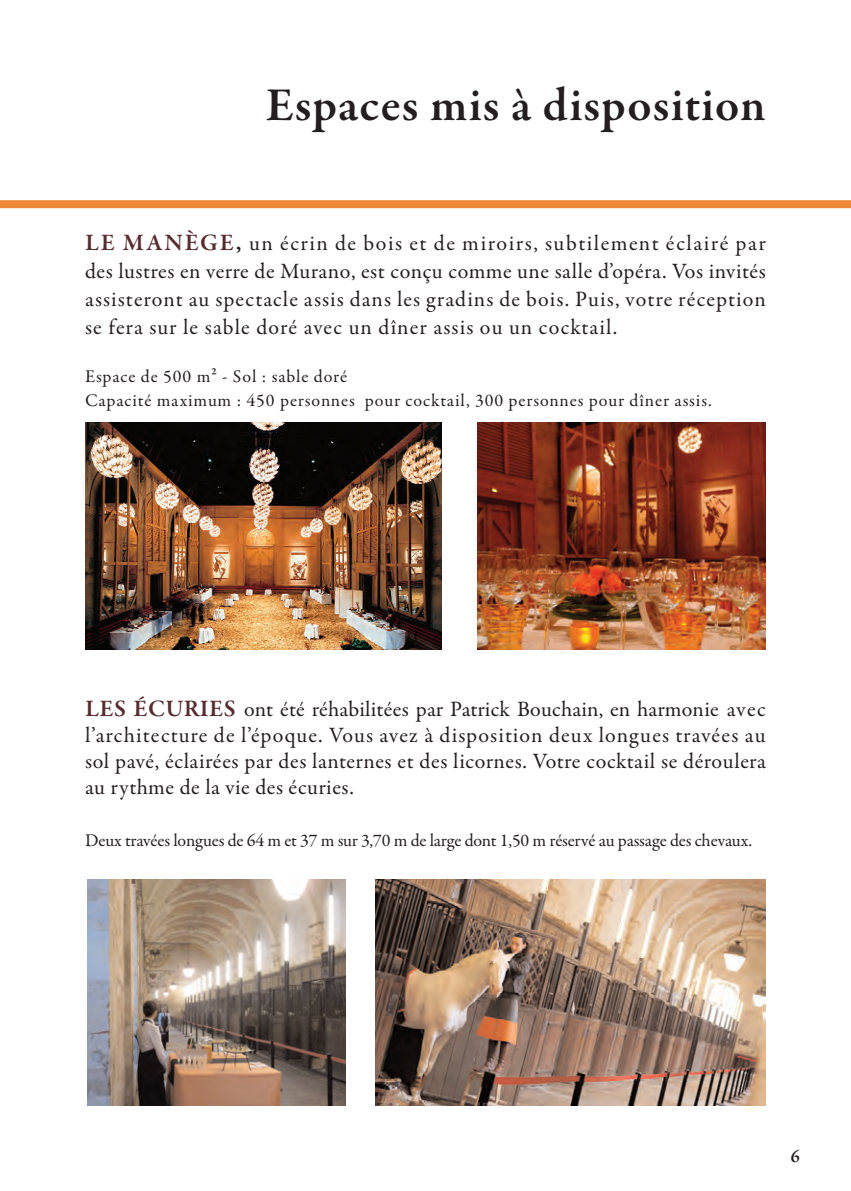
<style>
.page{position:relative;width:851px;height:1191px;background:#fff}
.page>*{position:absolute;margin:0;border:0;box-sizing:border-box;transform-origin:0 0}
.t1{font:600 48px "Garamond Premr Pro";letter-spacing:.025em;color:#231f20}
.t2{font:22px/28px "Garamond Premr Pro";letter-spacing:.035em;color:#231f20;text-align:justify}
.t3{font:18px/24px "Garamond Premr Pro";letter-spacing:.04em;color:#231f20}
.t4{font:18px "Garamond Premr Pro";letter-spacing:-.01em;color:#231f20}
.t5{font:600 18px "Garamond Premr Pro";color:#231f20}
.s1{font-weight:600;font-size:24px;color:#582c30}
.s2{font-weight:600;font-size:24px}
</style>
<div class="page">
<img style="left:87px;top:879px;width:258px;height:227px">
<div style="left:0;top:200px;width:850px;height:8px;background:#ef8739"></div>
<img style="left:85px;top:423px;width:356px;height:226px">
<img style="left:376px;top:879px;width:389px;height:227px">
<img style="left:477px;top:423px;width:288px;height:226px">
<h1 class="t1" style="left:266px;top:86px;width:501px">Espaces mis à disposition</h1>
<p class="t2" style="left:85px;top:231px;width:682px"><span class="s1">LE MANÈGE</span><span class="s2">,</span> un écrin de bois et de miroirs, subtilement éclairé par des lustres en verre de Murano, est conçu comme une salle d’opéra. Vos invités assisteront au spectacle assis dans les gradins de bois. Puis, votre réception se fera sur le sable doré avec un dîner assis ou un cocktail.</p>
<p class="t3" style="left:85px;top:366px;width:628px">Espace de 500 m² - Sol : sable doré<br>Capacité maximum : 450 personnes pour cocktail, 300 personnes pour dîner assis.</p>
<p class="t2" style="left:85px;top:698px;width:682px;line-height:26px"><span class="s1">LES ÉCURIES</span> ont été réhabilitées par Patrick Bouchain, en harmonie avec l’architecture de l’époque. Vous avez à disposition deux longues travées au sol pavé, éclairées par des lanternes et des licornes. Votre cocktail se déroulera au rythme de la vie des écuries.</p>
<p class="t4" style="left:85px;top:833px;width:668px">Deux travées longues de 64 m et 37 m sur 3,70 m de large dont 1,50 m réservé au passage des chevaux.</p>
<p class="t5" style="left:790px;top:1149px;width:10px">6</p>
</div>
